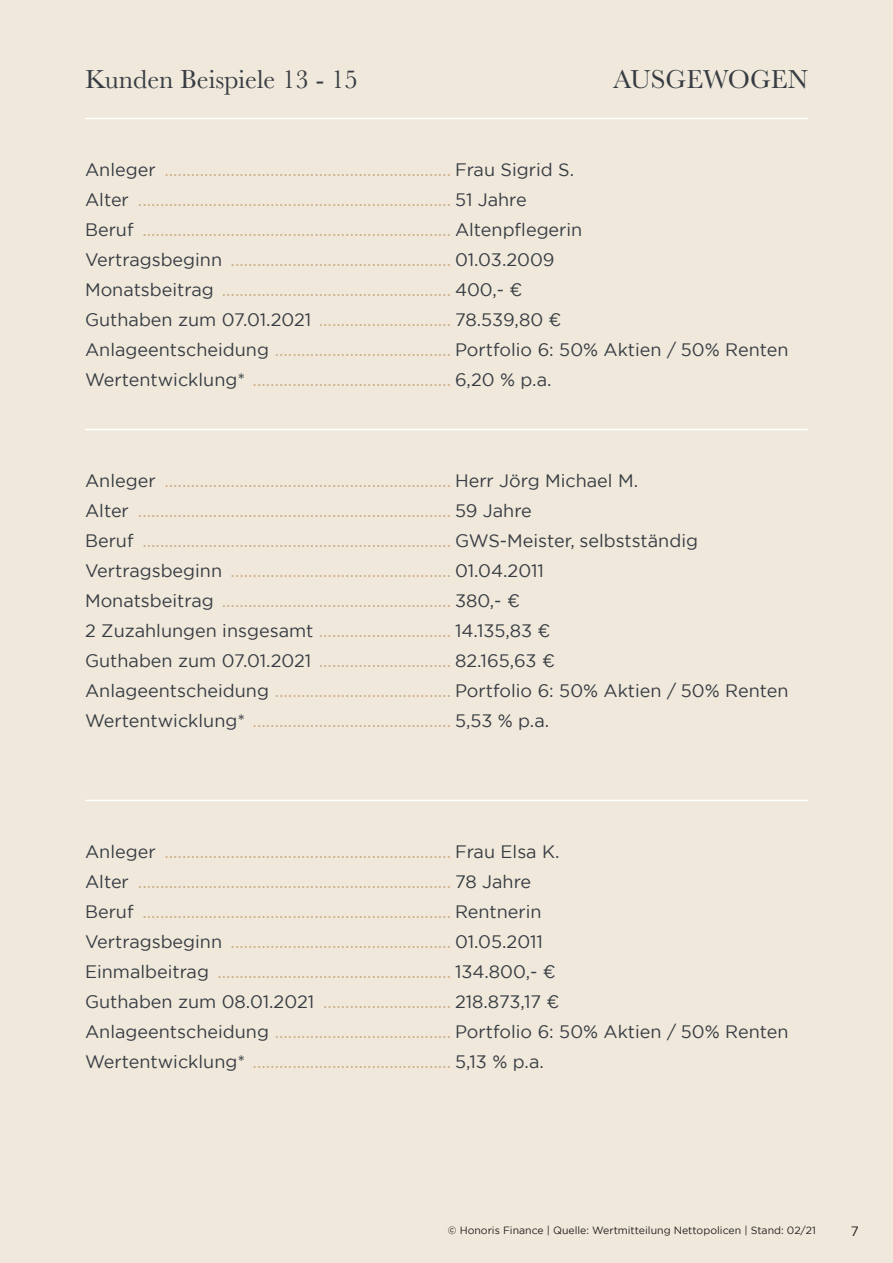
<style>
.page{position:relative;width:893px;height:1263px;background:#f0e9db}
.page>*{position:absolute;margin:0;border:0;box-sizing:border-box;transform-origin:0 0}
.t1{font:27px "Baskerville";color:#383d44}
.t2{font:18px/30px "Gotham";color:#cdae87}
.t3{font:13.5px "Gotham";color:#231f20}
.t4{font:10.5px "Gotham";color:#231f20}
.s1{color:#383d44}
</style>
<div class="page">
<hr style="left:85px;top:118px;width:723px;height:1px;background:#fff">
<hr style="left:85px;top:429px;width:723px;height:1px;background:#fff">
<hr style="left:85px;top:800px;width:723px;height:1px;background:#fff">
<h1 class="t1" style="left:85px;top:62px;width:275px">Kunden Beispiele 13 - 15</h1>
<h1 class="t1" style="left:613px;top:62px;width:196px">AUSGEWOGEN</h1>
<p class="t2" style="left:85px;top:154px;width:705px"><span class="s1">Anleger</span> ................................................................. <span class="s1">Frau Sigrid S.<br>Alter</span> ....................................................................... <span class="s1">51 Jahre<br>Beruf</span> ...................................................................... <span class="s1">Altenpflegerin<br>Vertragsbeginn</span> .................................................. <span class="s1">01.03.2009<br>Monatsbeitrag</span> .................................................... <span class="s1">400,- €<br>Guthaben zum 07.01.2021</span> .............................. <span class="s1">78.539,80 €<br>Anlageentscheidung</span> ........................................ <span class="s1">Portfolio 6: 50% Aktien / 50% Renten Wertentwicklung*</span> ............................................. <span class="s1">6,20 % p.a.</span></p>
<p class="t2" style="left:85px;top:465px;width:705px"><span class="s1">Anleger</span> ................................................................. <span class="s1">Herr Jörg Michael M.<br>Alter</span> ....................................................................... <span class="s1">59 Jahre<br>Beruf</span> ...................................................................... <span class="s1">GWS-Meister, selbstständig Vertragsbeginn</span> .................................................. <span class="s1">01.04.2011<br>Monatsbeitrag</span> .................................................... <span class="s1">380,- €<br>2 Zuzahlungen insgesamt</span> .............................. <span class="s1">14.135,83 €<br>Guthaben zum 07.01.2021</span> .............................. <span class="s1">82.165,63 €<br>Anlageentscheidung</span> ........................................ <span class="s1">Portfolio 6: 50% Aktien / 50% Renten Wertentwicklung*</span> ............................................. <span class="s1">5,53 % p.a.</span></p>
<p class="t2" style="left:85px;top:836px;width:705px"><span class="s1">Anleger</span> ................................................................. <span class="s1">Frau Elsa K.<br>Alter</span> ....................................................................... <span class="s1">78 Jahre<br>Beruf</span> ...................................................................... <span class="s1">Rentnerin<br>Vertragsbeginn</span> .................................................. <span class="s1">01.05.2011<br>Einmalbeitrag</span> ..................................................... <span class="s1">134.800,- €<br>Guthaben zum 08.01.2021</span> ............................. <span class="s1">218.873,17 €<br>Anlageentscheidung</span> ........................................ <span class="s1">Portfolio 6: 50% Aktien / 50% Renten Wertentwicklung*</span> ............................................. <span class="s1">5,13 % p.a.</span></p>
<p class="t4" style="left:448px;top:1224px;width:369px">© Honoris Finance | Quelle: Wertmitteilung Nettopolicen | Stand: 02/21</p>
<p class="t3" style="left:851px;top:1222px;width:10px">7</p>
</div>
